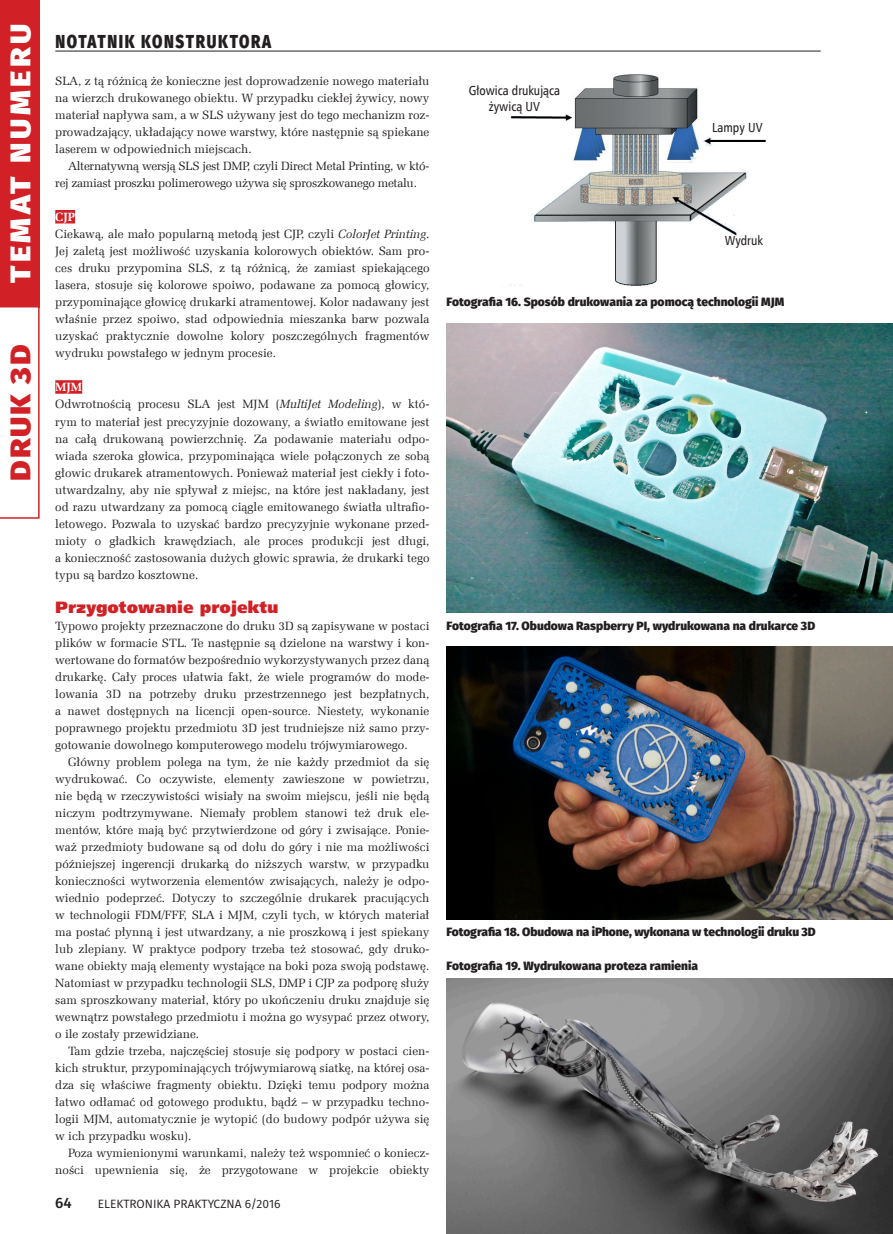
<style>
.page{position:relative;width:893px;height:1234px;background:#fff}
.page>*{position:absolute;margin:0;border:0;box-sizing:border-box;transform-origin:0 0}
._4_Podpis{font:800 28.5px "Fira Sans";letter-spacing:.11em;color:#fff;scale:1.1 1}
._4_Podpis-2{font:800 28.5px "Fira Sans";color:#d12126;scale:1.1 1}
.t1{font:800 18.75px "Fira Sans";letter-spacing:.11em;color:#231f20;scale:.8 1}
._3_Srodtytul_kurs{font:16.5px "Humnst 777 X Blk EU";color:#d12126}
.t2{font:500 15px "Fira Sans";color:#231f20}
.body{font:13.05px/15.8px "Humnst 777 Cn EU";color:#231f20;text-align:center}
._1_Body{font:12px/17px "Zapf Ellipt EU";color:#231f20;text-align:justify}
._4_Podpis-3{font:800 12px "Fira Sans";color:#231f20}
._1_Body-2{font:12px/17px "Zapf Ellipt EU";letter-spacing:-.02em;color:#231f20}
.t3{font:12px "Fira Sans";color:#231f20}
._1_Body-3{font:700 12px "Zapf Ellipt EU";color:#fff}
.s1{font-style:italic}
</style>
<div class="page">
<div style="left:55px;top:210px;width:20px;height:13px;background:#d12126"></div>
<div style="left:55px;top:380px;width:27px;height:13px;background:#d12126"></div>
<img style="left:510px;top:74px;width:256px;height:212px">
<img style="left:446px;top:323px;width:447px;height:289px">
<img style="left:446px;top:646px;width:447px;height:272px">
<img style="left:446px;top:978px;width:447px;height:255px">
<hr style="left:55px;top:51px;width:766px;height:1px;background:#231f20">
<div style="left:0;top:0;width:40px;height:307px;background:#d12126"></div>
<svg style="left:0;top:307px;width:40px;height:211px"></svg>
<p class="_4_Podpis" style="left:1px;top:283px;width:237px;rotate:-90deg">TEMAT NUMERU</p>
<p class="_4_Podpis-2" style="left:1px;top:480px;width:125px;rotate:-90deg">DRUK 3D</p>
<p class="t1" style="left:55px;top:28px;width:271px">NOTATNIK KONSTRUKTORA</p>
<p class="_1_Body" style="left:55px;top:73px;width:376px">SLA, z tą różnicą że konieczne jest doprowadzenie nowego materiału na wierzch drukowanego obiektu. W przypadku ciekłej żywicy, nowy materiał napływa sam, a w SLS używany jest do tego mechanizm roz&shy;prowadzający, układający nowe warstwy, które następnie są spiekane laserem w odpowiednich miejscach.</p>
<p class="_1_Body-2" style="left:55px;top:158px;width:376px;text-indent:13px">Alternatywną wersją SLS jest DMP, czyli Direct Metal Printing, w któ&shy;rej zamiast proszku polimerowego używa się sproszkowanego metalu.</p>
<p class="_1_Body-3" style="left:55px;top:209px;width:21px">CJP</p>
<p class="_1_Body" style="left:55px;top:226px;width:376px">Ciekawą, ale mało popularną metodą jest CJP, czyli <span class="s1">ColorJet Printing</span>.<br>Jej zaletą jest możliwość uzyskania kolorowych obiektów. Sam pro&shy;ces druku przypomina SLS, z tą różnicą, że zamiast spiekającego lasera, stosuje się kolorowe spoiwo, podawane za pomocą głowicy, przypominające głowicę drukarki atramentowej. Kolor nadawany jest właśnie przez spoiwo, stad odpowiednia mieszanka barw pozwala uzyskać praktycznie dowolne kolory poszczególnych fragmentów wydruku powstałego w jednym procesie.</p>
<p class="_1_Body-3" style="left:55px;top:380px;width:28px">MJM</p>
<p class="_1_Body" style="left:55px;top:396px;width:376px">Odwrotnością procesu SLA jest MJM (<span class="s1">MultiJet Modeling</span>), w któ&shy;rym to materiał jest precyzyjnie dozowany, a światło emitowane jest na całą drukowaną powierzchnię. Za podawanie materiału odpo&shy;wiada szeroka głowica, przypominająca wiele połączonych ze sobą głowic drukarek atramentowych. Ponieważ materiał jest ciekły i foto&shy;utwardzalny, aby nie spływał z miejsc, na które jest nakładany, jest od razu utwardzany za pomocą ciągle emitowanego światła ultrafio&shy;letowego. Pozwala to uzyskać bardzo precyzyjnie wykonane przed&shy;mioty o gładkich krawędziach, ale proces produkcji jest długi, a konieczność zastosowania dużych głowic sprawia, że drukarki tego typu są bardzo kosztowne.</p>
<p class="_3_Srodtytul_kurs" style="left:55px;top:596px;width:225px">Przygotowanie projektu</p>
<p class="_1_Body" style="left:55px;top:617px;width:376px">Typowo projekty przeznaczone do druku 3D są zapisywane w postaci plików w formacie STL. Te następnie są dzielone na warstwy i kon&shy;wertowane do formatów bezpośrednio wykorzystywanych przez daną drukarkę. Cały proces ułatwia fakt, że wiele programów do mode&shy;lowania 3D na potrzeby druku przestrzennego jest bezpłatnych, a nawet dostępnych na licencji open-source. Niestety, wykonanie poprawnego projektu przedmiotu 3D jest trudniejsze niż samo przy&shy;gotowanie dowolnego komputerowego modelu trójwymiarowego.</p>
<p class="_1_Body" style="left:55px;top:753px;width:376px;text-indent:13px">Główny problem polega na tym, że nie każdy przedmiot da się wydrukować. Co oczywiste, elementy zawieszone w powietrzu, nie będą w rzeczywistości wisiały na swoim miejscu, jeśli nie będą niczym podtrzymywane. Niemały problem stanowi też druk ele&shy;mentów, które mają być przytwierdzone od góry i zwisające. Ponie&shy;waż przedmioty budowane są od dołu do góry i nie ma możliwości późniejszej ingerencji drukarką do niższych warstw, w przypadku konieczności wytworzenia elementów zwisających, należy je odpo&shy;wiednio podeprzeć. Dotyczy to szczególnie drukarek pracujących w technologii FDM/FFF, SLA i MJM, czyli tych, w których materiał ma postać płynną i jest utwardzany, a nie proszkową i jest spiekany lub zlepiany. W praktyce podpory trzeba też stosować, gdy druko&shy;wane obiekty mają elementy wystające na boki poza swoją podstawę.<br>Natomiast w przypadku technologii SLS, DMP i CJP za podporę służy sam sproszkowany materiał, który po ukończeniu druku znajduje się wewnątrz powstałego przedmiotu i można go wysypać przez otwory, o ile zostały przewidziane.</p>
<p class="_1_Body" style="left:55px;top:1042px;width:376px;text-indent:13px">Tam gdzie trzeba, najczęściej stosuje się podpory w postaci cien&shy;kich struktur, przypominających trójwymiarową siatkę, na której osa&shy;dza się właściwe fragmenty obiektu. Dzięki temu podpory można łatwo odłamać od gotowego produktu, bądź – w przypadku techno&shy;logii MJM, automatycznie je wytopić (do budowy podpór używa się w ich przypadku wosku).</p>
<p class="_1_Body" style="left:55px;top:1144px;width:376px;text-align:right">Poza wymienionymi warunkami, należy też wspomnieć o koniecz&shy;ności upewnienia się, że przygotowane w projekcie obiekty</p>
<p class="t2" style="left:55px;top:1192px;width:18px">64</p>
<p class="t3" style="left:98px;top:1195px;width:184px">ELEKTRONIKA PRAKTYCZNA 6/2016</p>
<p class="body" style="left:469px;top:83px;width:93px">Głowica drukująca żywicą UV</p>
<p class="body" style="left:712px;top:120px;width:52px">Lampy UV</p>
<p class="body" style="left:725px;top:232px;width:40px">Wydruk</p>
<p class="_4_Podpis-3" style="left:446px;top:294px;width:339px">Fotografia 16. Sposób drukowania za pomocą technologii MJM</p>
<p class="_4_Podpis-3" style="left:446px;top:617px;width:370px">Fotografia 17. Obudowa Raspberry PI, wydrukowana na drukarce 3D</p>
<p class="_4_Podpis-3" style="left:446px;top:923px;width:371px">Fotografia 18. Obudowa na iPhone, wykonana w technologii druku 3D</p>
<p class="_4_Podpis-3" style="left:446px;top:957px;width:253px">Fotografia 19. Wydrukowana proteza ramienia</p>
</div>
